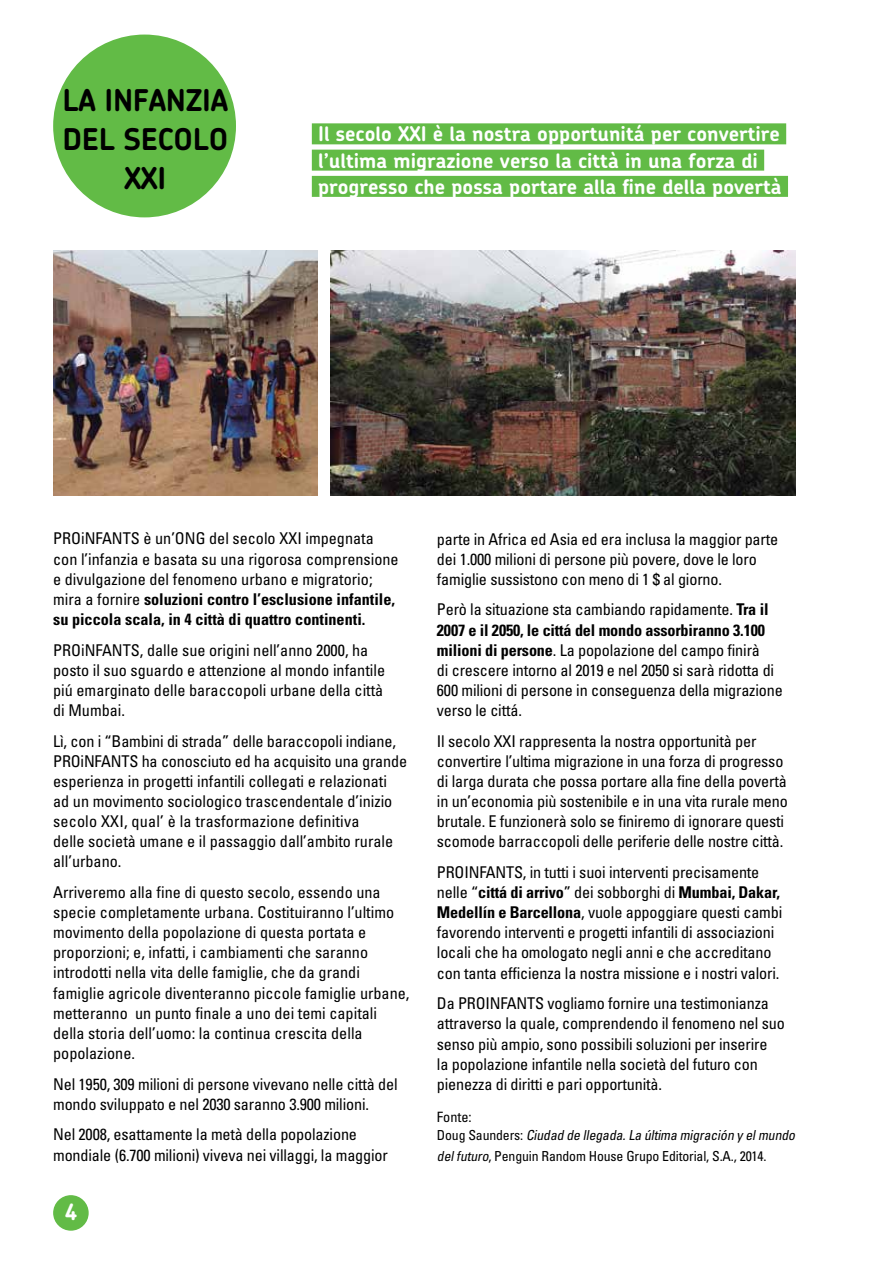
<style>
.page{position:relative;width:893px;height:1263px;background:#fff}
.page>*{position:absolute;margin:0;border:0;box-sizing:border-box;transform-origin:0 0}
.t1{font:700 30px/39px "Chevin";letter-spacing:-.01em;color:#000;text-align:center}
.t2{font:700 22.5px "Chevin";color:#fff}
.t3{font:700 20.25px/26.2px "Chevin";color:#fff}
.t4{font:condensed 16.2px/20.1px "Univers LT";letter-spacing:-.01em;color:#000}
.t5{font:condensed 14.25px "Univers LT";color:#000}
.t6{font:condensed 13.8px/20.1px "Univers LT";letter-spacing:-.01em;color:#000}
.s1{font-weight:700}
.s2{font-style:italic}
</style>
<div class="page">
<div style="left:54px;top:1196px;width:34px;height:34px;background:#62bb46;border-radius:50%"></div>
<div style="left:53px;top:1195px;width:36px;height:36px;border:2px solid #62bb46;border-radius:50%"></div>
<div style="left:53px;top:35px;width:183px;height:182px;background:#62bb46;border-radius:50%"></div>
<img style="left:54px;top:251px;width:263px;height:244px">
<div style="left:312px;top:123px;width:474px;height:21px;background:#62bb46"></div>
<div style="left:312px;top:150px;width:452px;height:21px;background:#62bb46"></div>
<div style="left:312px;top:176px;width:476px;height:21px;background:#62bb46"></div>
<img style="left:330px;top:251px;width:465px;height:244px">
<h1 class="t1" style="left:63px;top:80px;width:167px">LA INFANZIA<br>DEL SECOLO<br>XXI</h1>
<p class="t3" style="left:318px;top:120px;width:465px">Il secolo XXI è la nostra opportunitá per convertire l’ultima migrazione verso la città in una forza di progresso che possa portare alla fine della povertà</p>
<p class="t4" style="left:53px;top:528px;width:347px">PROiNFANTS è un’ONG del secolo XXI impegnata con l’infanzia e basata su una rigorosa comprensione e divulgazione del fenomeno urbano e migratorio; mira a fornire <span class="s1">soluzioni contro l’esclusione infantile, su piccola scala, in 4 città di quattro continenti.</span></p>
<p class="t4" style="left:53px;top:640px;width:334px">PROiNFANTS, dalle sue origini nell’anno 2000, ha posto il suo sguardo e attenzione al mondo infantile piú emarginato delle baraccopoli urbane della città di Mumbai.</p>
<p class="t4" style="left:53px;top:731px;width:355px">Lì, con i “Bambini di strada” delle baraccopoli indiane, PROiNFANTS ha conosciuto ed ha acquisito una grande esperienza in progetti infantili collegati e relazionati ad un movimento sociologico trascendentale d’inizio secolo XXI, qual’ è la trasformazione definitiva<br>delle società umane e il passaggio dall’ambito rurale all’urbano.</p>
<p class="t4" style="left:53px;top:882px;width:358px">Arriveremo alla fine di questo secolo, essendo una specie completamente urbana. Costituiranno l’ultimo movimento della popolazione di questa portata e proporzioni; e, infatti, i cambiamenti che saranno introdotti nella vita delle famiglie, che da grandi famiglie agricole diventeranno piccole famiglie urbane, metteranno un punto finale a uno dei temi capitali della storia dell’uomo: la continua crescita della popolazione.</p>
<p class="t4" style="left:53px;top:1073px;width:346px">Nel 1950, 309 milioni di persone vivevano nelle città del mondo sviluppato e nel 2030 saranno 3.900 milioni.</p>
<p class="t4" style="left:53px;top:1124px;width:336px">Nel 2008, esattamente la metà della popolazione mondiale (6.700 milioni) viveva nei villaggi, la maggior</p>
<h2 class="t2" style="left:65px;top:1197px;width:14px">4</h2>
<p class="t4" style="left:437px;top:528px;width:343px">parte in Africa ed Asia ed era inclusa la maggior parte dei 1.000 milioni di persone più povere, dove le loro famiglie sussistono con meno di 1 $ al giorno.</p>
<p class="t4" style="left:437px;top:599px;width:347px">Però la situazione sta cambiando rapidamente. <span class="s1">Tra il 2007 e il 2050, le cittá del mondo assorbiranno 3.100 milioni di persone</span>. La popolazione del campo finirà<br>di crescere intorno al 2019 e nel 2050 si sarà ridotta di 600 milioni di persone in conseguenza della migrazione verso le cittá.</p>
<p class="t4" style="left:437px;top:731px;width:352px">Il secolo XXI rappresenta la nostra opportunità per convertire l’ultima migrazione in una forza di progresso di larga durata che possa portare alla fine della povertà in un’economia più sostenibile e in una vita rurale meno brutale. E funzionerà solo se finiremo di ignorare questi scomode barraccopoli delle periferie delle nostre città.</p>
<p class="t4" style="left:437px;top:862px;width:347px">PROINFANTS, in tutti i suoi interventi precisamente nelle “<span class="s1">cittá di arrivo</span>” dei sobborghi di <span class="s1">Mumbai, Dakar, Medellín e Barcellona</span>, vuole appoggiare questi cambi favorendo interventi e progetti infantili di associazioni locali che ha omologato negli anni e che accreditano con tanta efficienza la nostra missione e i nostri valori.</p>
<p class="t4" style="left:437px;top:993px;width:349px">Da PROINFANTS vogliamo fornire una testimonianza attraverso la quale, comprendendo il fenomeno nel suo senso più ampio, sono possibili soluzioni per inserire<br>la popolazione infantile nella società del futuro con pienezza di diritti e pari opportunità.</p>
<p class="t5" style="left:437px;top:1108px;width:36px">Fonte:</p>
<p class="t6" style="left:437px;top:1125px;width:363px">D o u g S a u n d e rs : <span class="s2">Ciudad de llegada.La última migración y elmundo delfuturo</span>, Penguin Random House Grupo Editorial, S.A., 2014.</p>
</div>
